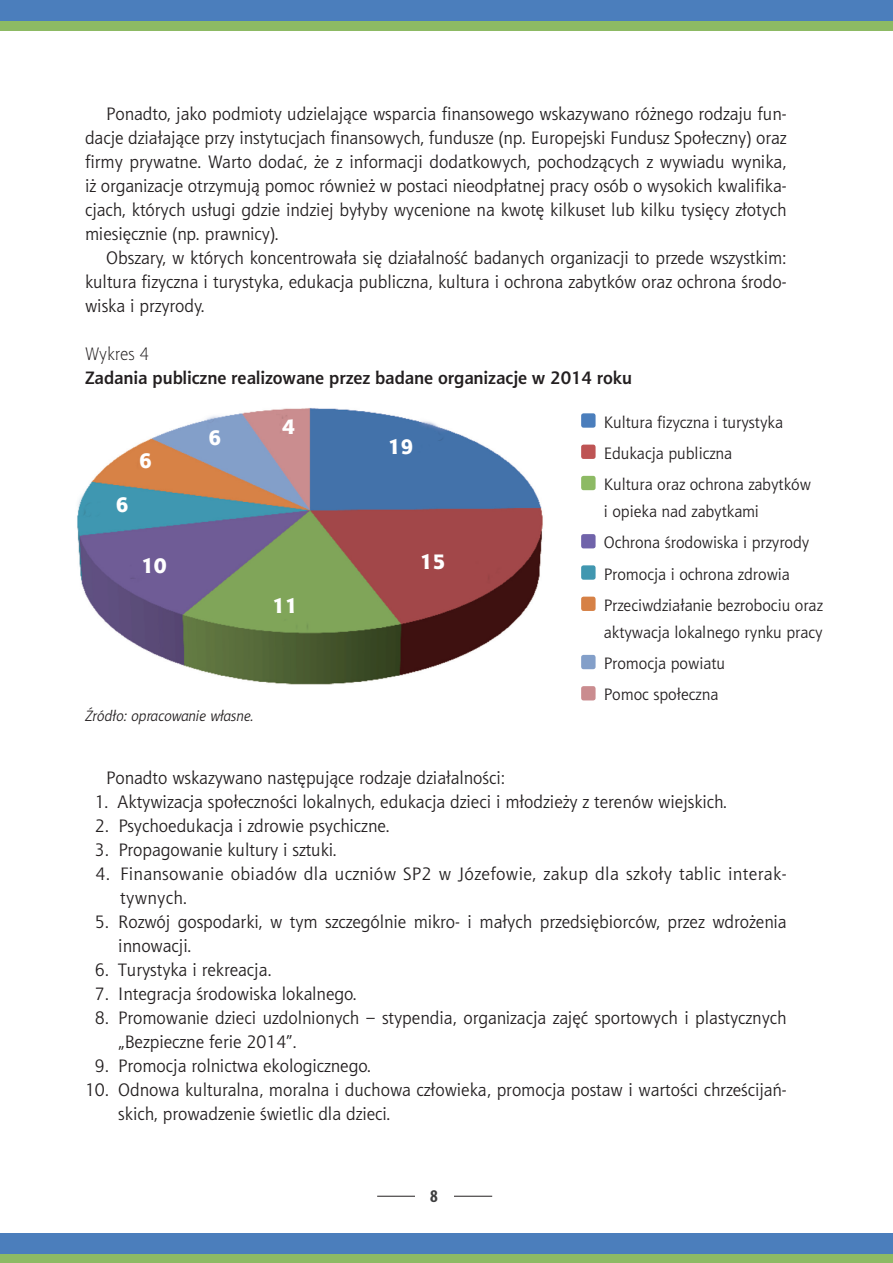
<style>
.page{position:relative;width:893px;height:1263px;background:#fff}
.page>*{position:absolute;margin:0;border:0;box-sizing:border-box;transform-origin:0 0}
.t1{font:21px "Aerton EFN Black";color:#fff}
.t2{font:18px/24px "Aerton EFN";color:#231f20}
.t3{font:18px/24px "Aerton EFN";letter-spacing:.02em;color:#231f20}
.t4{font:700 18px "Aerton EFN";color:#231f20}
.t5{font:300 18px "Aerton EFN";color:#231f20}
.t6{font:700 condensed 18px "Myriad Pro";color:#3e3e3f}
.t7{font:16.5px/31.2px "Aerton EFN";color:#231f20}
.t8{font:italic 15px "Aerton EFN";color:#231f20}
.s1{color:#fff}
</style>
<div class="page">
<hr style="left:377px;top:1196px;width:115px;height:1px;background:#231f20">
<div style="left:415px;top:1183px;width:38px;height:25px;background:#fff"></div>
<div style="left:0;top:1247px;width:893px;height:16px;background:#8dba64"></div>
<div style="left:0;top:1233px;width:893px;height:20px;background:#4b7ebc"></div>
<div style="left:0;top:0;width:893px;height:26px;background:#4b7ebc"></div>
<div style="left:0;top:21px;width:893px;height:10px;background:#8dba64"></div>
<img style="left:77px;top:408px;width:466px;height:277px">
<div style="left:581px;top:413px;width:15px;height:15px;background:#4b7ebc;border-radius:2px"></div>
<div style="left:581px;top:445px;width:15px;height:14px;background:#be5454;border-radius:2px"></div>
<div style="left:581px;top:476px;width:15px;height:14px;background:#8dba64;border-radius:2px"></div>
<div style="left:581px;top:534px;width:15px;height:14px;background:#7063aa;border-radius:2px"></div>
<div style="left:581px;top:565px;width:15px;height:15px;background:#4197b0;border-radius:2px"></div>
<div style="left:581px;top:597px;width:15px;height:14px;background:#d68146;border-radius:2px"></div>
<div style="left:581px;top:655px;width:15px;height:14px;background:#839fc9;border-radius:2px"></div>
<div style="left:581px;top:686px;width:15px;height:14px;background:#ca8c8f;border-radius:2px"></div>
<p class="t2" style="left:85px;top:102px;width:703px;text-align:justify;text-indent:21px">Ponadto, jako podmioty udzielające wsparcia finansowego wskazywano różnego rodzaju fun&shy;dacje działające przy instytucjach finansowych, fundusze (np. Europejski Fundusz Społeczny) oraz firmy prywatne. Warto dodać, że z informacji dodatkowych, pochodzących z wywiadu wynika, iż organizacje otrzymują pomoc również w postaci nieodpłatnej pracy osób o wysokich kwalifika&shy;cjach, których usługi gdzie indziej byłyby wycenione na kwotę kilkuset lub kilku tysięcy złotych miesięcznie (np. prawnicy).</p>
<p class="t2" style="left:85px;top:245px;width:703px;text-align:justify;text-indent:21px">Obszary, w których koncentrowała się działalność badanych organizacji to przede wszystkim: kultura fizyczna i turystyka, edukacja publiczna, kultura i ochrona zabytków oraz ochrona środo&shy;wiska i przyrody.</p>
<p class="t5" style="left:85px;top:343px;width:66px">Wykres 4</p>
<p class="t4" style="left:85px;top:367px;width:549px">Zadania publiczne realizowane przez badane organizacje w 2014 roku</p>
<p class="t1" style="left:116px;top:492px;width:14px">6</p>
<p class="t1" style="left:139px;top:448px;width:14px">6</p>
<p class="t1" style="left:141px;top:553px;width:27px">10</p>
<p class="t1" style="left:208px;top:424px;width:14px">6</p>
<p class="t1" style="left:282px;top:414px;width:14px">4</p>
<p class="t1" style="left:272px;top:592px;width:27px">11</p>
<p class="t8" style="left:85px;top:707px;width:170px">Źródło: opracowanie własne.</p>
<p class="t1" style="left:388px;top:434px;width:27px">19</p>
<p class="t1" style="left:420px;top:549px;width:27px">15</p>
<p class="t7" style="left:604px;top:406px;width:209px">Kultura fizyczna i turystyka<br>Edukacja publiczna<br>Kultura oraz ochrona zabytków</p>
<p class="t7" style="left:604px;top:496px;width:220px">i opieka nad zabytkami<br>Ochrona środowiska i przyrody<br>Promocja i ochrona zdrowia<br>Przeciwdziałanie bezrobociu oraz</p>
<p class="t7" style="left:604px;top:616px;width:220px">aktywacja lokalnego rynku pracy<br>Promocja powiatu<br>Pomoc społeczna</p>
<p class="t2" style="left:106px;top:766px;width:400px">Ponadto wskazywano następujące rodzaje działalności:</p>
<p class="t2" style="left:85px;top:790px;width:644px"><span class="s1">1</span>1. Aktywizacja społeczności lokalnych, edukacja dzieci i młodzieży z terenów wiejskich.</p>
<p class="t2" style="left:85px;top:814px;width:306px"><span class="s1">1</span>2. Psychoedukacja i zdrowie psychiczne.</p>
<p class="t2" style="left:85px;top:838px;width:253px"><span class="s1">1</span>3. Propagowanie kultury i sztuki.</p>
<p class="t3" style="left:120px;top:862px;width:668px;text-indent:-35px"><span class="s1">1</span>4. Finansowanie obiadów dla uczniów SP2 w Józefowie, zakup dla szkoły tablic interak&shy;tywnych.</p>
<p class="t2" style="left:118px;top:910px;width:670px;text-indent:-33px"><span class="s1">1</span>5. Rozwój gospodarki, w tym szczególnie mikro- i małych przedsiębiorców, przez wdrożenia innowacji.</p>
<p class="t2" style="left:85px;top:958px;width:188px"><span class="s1">1</span>6. Turystyka i rekreacja.</p>
<p class="t2" style="left:85px;top:982px;width:273px"><span class="s1">1</span>7. Integracja środowiska lokalnego.</p>
<p class="t2" style="left:118px;top:1006px;width:670px;text-indent:-33px"><span class="s1">1</span>8. Promowanie dzieci uzdolnionych – stypendia, organizacja zajęć sportowych i plastycznych „Bezpieczne ferie 2014”.</p>
<p class="t2" style="left:85px;top:1054px;width:288px"><span class="s1">1</span>9. Promocja rolnictwa ekologicznego.</p>
<p class="t2" style="left:118px;top:1078px;width:670px;text-indent:-33px">10. Odnowa kulturalna, moralna i duchowa człowieka, promocja postaw i wartości chrześcijań&shy;skich, prowadzenie świetlic dla dzieci.</p>
<p class="t6" style="left:430px;top:1185px;width:9px">8</p>
</div>
